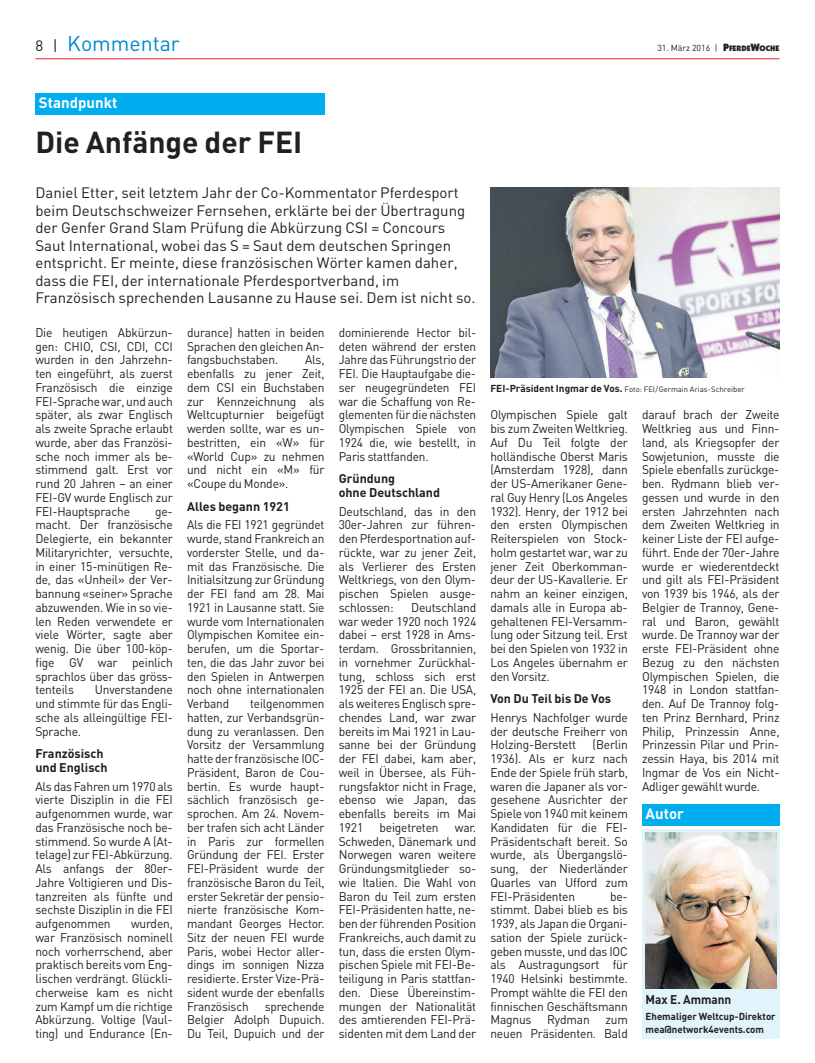
<style>
.page{position:relative;width:815px;height:1063px;background:#fff}
.page>*{position:absolute;margin:0;border:0;box-sizing:border-box;transform-origin:0 0}
.t1{font:700 30px "DIN";color:#231f20}
.t2{font:21.25px "DIN";color:#0089cf}
.t3{font:15px/17.5px "DIN";color:#231f20}
.t4{font:700 15px "DIN";color:#fff}
.t5{font:12.5px/13.8px "DIN";letter-spacing:-.015em;color:#231f20;text-align:justify;scale:.96 1}
.t6{font:12.5px/13.8px "DIN";letter-spacing:-.015em;color:#231f20;text-align:justify;scale:.95 1}
.t7{font:700 12.5px/13.8px "DIN";color:#231f20}
.t8{font:700 12.5px "DIN";color:#231f20;scale:.95 1}
.t9{font:700 10px/12.5px "DIN";color:#231f20}
.t10{font:8.75px "DIN";color:#231f20}
.t11{font:7.75px "DIN";color:#231f20}
.s1{font-size:15px;color:#231f20}
.s2{font-family:"Itc Kabel";font-weight:900;font-size:10.62px}
.s3{font-family:"Itc Kabel";font-weight:900;font-size:8px}
.s4{font-weight:700}
.s5{font-weight:700;font-size:10px}
</style>
<div class="page">
<hr style="left:35px;top:58px;width:745px;height:1px;background:#ee1d23">
<div style="left:642px;top:829px;width:138px;height:209px;background:#e1f4fc"></div>
<img style="left:646px;top:833px;width:130px;height:156px">
<div style="left:642px;top:804px;width:138px;height:22px;background:#00aeef"></div>
<div style="left:35px;top:93px;width:290px;height:21px;background:#00aeef"></div>
<img style="left:490px;top:187px;width:290px;height:191px">
<p class="t2" style="left:35px;top:30px;width:146px"><span class="s1">8 |</span> Kommentar</p>
<p class="t10" style="left:657px;top:43px;width:124px">31. März 2016 | <span class="s2">P</span><span class="s3">FERDE</span><span class="s2">W</span><span class="s3">OCHE</span></p>
<p class="t4" style="left:39px;top:93px;width:80px">Standpunkt</p>
<p class="t1" style="left:35px;top:123px;width:268px">Die Anfänge der FEI</p>
<p class="t3" style="left:35px;top:184px;width:442px">Daniel Etter, seit letztem Jahr der Co-Kommentator Pferdesport beim Deutschschweizer Fernsehen, erklärte bei der Übertragung der Genfer Grand Slam Prüfung die Abkürzung CSI = Concours Saut International, wobei das S = Saut dem deutschen Springen entspricht. Er meinte, diese französischen Wörter kamen daher, dass die FEI, der internationale Pferdesportverband, im Französisch sprechenden Lausanne zu Hause sei. Dem ist nicht so.</p>
<p class="t5" style="left:35px;top:325px;width:145px">Die heutigen Abkürzun&shy;gen: CHIO, CSI, CDI, CCI wurden in den Jahrzehn&shy;ten eingeführt, als zuerst Französisch die einzige FEI-Sprache war, und auch später, als zwar Englisch als zweite Sprache erlaubt wurde, aber das Französi&shy;sche noch immer als be&shy;stimmend galt. Erst vor rund 20 Jahren – an einer FEI-GV wurde Englisch zur FEI-Hauptsprache</p>
<p class="t5" style="left:35px;top:504px;width:145px;text-indent:120px">ge&shy;macht. Der französische Delegierte, ein bekannter Militaryrichter, versuchte, in einer 15-minütigen Re - de, das «Unheil» der Ver&shy;bannung «seiner» Sprache abzuwenden. Wie in so vie&shy;len Reden verwendete er viele Wörter, sagte aber wenig. Die über 100-köp&shy;fige GV war peinlich sprachlos über das gröss - tenteils</p>
<p class="t5" style="left:35px;top:683px;width:145px;text-indent:59px">Unverstandene und stimmte für das Engli&shy;sche als alleingültige FEI-Sprache.</p>
<p class="t7" style="left:35px;top:746px;width:74px">Französisch und Englisch</p>
<p class="t5" style="left:35px;top:779px;width:145px">Als das Fahren um 1970 als vierte Disziplin in die FEI aufgenommen wur de, war das Französische noch be&shy;stimmend. So wurde A (At&shy;telage) zur FEI-Abkürzung.<br>Als anfangs der 80er-Jahre Voltigieren und Dis - tanzreiten als fünfte und sechste Disziplin in die FEI aufgenommen</p>
<p class="t5" style="left:35px;top:916px;width:145px;text-indent:96px">wurden, war Französisch nominell noch vorherrschend, aber praktisch bereits vom Eng&shy;lischen verdrängt. Glückli&shy;cherweise kam es nicht zum Kampf um die richtige Abkürzung. Voltige (Vaul&shy;ting) und Endurance (En-</p>
<p class="t5" style="left:187px;top:325px;width:145px">durance) hatten in beiden Sprachen den gleichen An&shy;fangsbuchstaben.</p>
<p class="t5" style="left:187px;top:353px;width:145px;text-indent:118px">Als, ebenfalls zu jener Zeit, dem CSI ein Buchstaben zur Kennzeichnung als Weltcupturnier beigefügt werden sollte, war es un&shy;bestritten, ein «W» für «World Cup» zu nehmen und nicht ein «M» für «Coupe du Monde».</p>
<p class="t6" style="left:187px;top:496px;width:146px;line-height:18.8px"><span class="s4">Alles begann 1921<br></span>Als die FEI 1921 gegründet</p>
<p class="t6" style="left:187px;top:531px;width:146px">wurde, stand Frankreich an vorderster Stel le, und da&shy;mit das Französische. Die Initialsitzung zur Gründung der FEI fand am 28. Mai 1921 in Lausanne statt. Sie wurde vom Internationalen Olympischen Komitee ein&shy;berufen, um die Sportar&shy;ten, die das Jahr zuvor bei den Spielen in Antwerpen noch ohne internationalen Verband</p>
<p class="t6" style="left:187px;top:696px;width:146px;text-indent:63px">teilgenommen hatten, zur Verbandsgrün&shy;dung zu veranlassen. Den Vorsitz der Versammlung hatte der französische IOC-Präsident, Baron de Cou&shy;bertin. Es wurde haupt - sächlich französisch ge&shy;sprochen. Am 24. Novem&shy;ber trafen sich acht Länder in Paris zur formellen Gründung der FEI. Erster FEI-Präsident wurde der französische Baron du Teil, erster Sekretär der pensio&shy;nierte französische Kom&shy;mandant Georges Hector.<br>Sitz der neuen FEI wurde Paris, wobei Hector aller&shy;dings im sonnigen Nizza residierte. Erster Vize-Prä&shy;sident wur de der ebenfalls Französisch</p>
<p class="t6" style="left:187px;top:999px;width:146px;text-indent:78px">sprechende Belgier Adolph Dupuich.<br>Du Teil, Dupuich und der</p>
<p class="t6" style="left:339px;top:325px;width:146px">dominierende Hector bil&shy;deten während der ers ten Jahre das Führungstrio der FEI. Die Hauptaufgabe die&shy;ser neugegründeten FEI war die Schaffung von Re&shy;glementen für die nächsten Olympischen Spiele von 1924 die, wie bestellt, in Paris stattfanden.</p>
<p class="t7" style="left:339px;top:471px;width:103px">Gründung<br>ohne Deutschland</p>
<p class="t5" style="left:339px;top:504px;width:145px">Deutschland, das in den 30er-Jahren zur führen&shy;den Pferdesportnation auf&shy;rückte, war zu jener Zeit, als Verlierer des Ers ten Weltkriegs, von den Olym&shy;pischen Spielen ausge&shy;schlossen:</p>
<p class="t5" style="left:339px;top:600px;width:145px;text-indent:72px">Deutschland war weder 1920 noch 1924 dabei – erst 1928 in Ams - terdam. Grossbritannien, in vornehmer Zurückhal&shy;tung, schloss sich erst 1925 der FEI an. Die USA, als weiteres Englisch spre&shy;chendes Land, war zwar bereits im Mai 1921 in Lau&shy;sanne bei der Gründung der FEI dabei, kam aber, weil in Übersee, als Füh - rungsfaktor nicht in Frage, ebenso wie Japan, das ebenfalls bereits im Mai 1921</p>
<p class="t5" style="left:380px;top:820px;width:63px">beigetreten</p>
<p class="t5" style="left:339px;top:820px;width:145px;text-indent:116px">war.<br>Schweden, Dänemark und Norwegen waren weitere Gründungsmitglieder so&shy;wie Italien. Die Wahl von Baron du Teil zum ersten FEI-Präsidenten hatte, ne&shy;ben der führenden Position Frankreichs, auch damit zu tun, dass die ersten Olym&shy;pischen Spiele mit FEI-Be&shy;teiligung in Paris stattfan&shy;den. Diese Übereinstim&shy;mungen der Nationalität des amtierenden FEI-Prä&shy;sidenten mit dem Land der</p>
<p class="t11" style="left:490px;top:384px;width:256px"><span class="s5">FEI-Präsident Ingmar de Vos.</span> Foto: FEI/Germain Arias-Schreiber</p>
<p class="t5" style="left:490px;top:408px;width:145px">Olympischen Spiele galt bis zum Zweiten Weltkrieg.<br>Auf Du Teil folgte der holländische Oberst Maris (Amsterdam 1928), dann der US-Amerikaner Gene&shy;ral Guy Henry (Los Angeles 1932). Henry, der 1912 bei den ersten Olympischen Reiterspielen von Stock&shy;holm gestartet war, war zu jener Zeit Oberkomman&shy;deur der US-Kavallerie. Er nahm an keiner einzigen, damals alle in Europa ab&shy;gehaltenen FEI-Versamm&shy;lung oder Sitzung teil. Erst bei den Spielen von 1932 in Los Angeles übernahm er den Vorsitz.</p>
<p class="t5" style="left:490px;top:689px;width:145px;line-height:18.8px"><span class="s4">Von Du Teil bis De Vos<br></span>Henrys Nachfolger wurde</p>
<p class="t5" style="left:490px;top:724px;width:145px">der deutsche Freiherr von<br>Holzing-Berstett</p>
<p class="t5" style="left:490px;top:738px;width:145px;text-indent:102px">(Berlin 1936). Als er kurz nach Ende der Spiele früh starb, waren die Japaner als vor&shy;gesehene Ausrichter der Spiele von 1940 mit keinem Kandidaten für die FEI-Präsidentschaft bereit. So wurde, als Übergangslö&shy;sung, der Niederländer Quarles van Ufford zum FEI-Präsidenten</p>
<p class="t5" style="left:490px;top:889px;width:145px;text-indent:120px">be&shy;stimmt. Dabei blieb es bis 1939, als Japan die Organi&shy;sation der Spiele zurück&shy;geben musste, und das IOC als Austragungsort für 1940 Helsinki bestimmte.<br>Prompt wählte die FEI den finnischen Geschäftsmann Magnus</p>
<p class="t5" style="left:547px;top:1013px;width:46px">Rydman</p>
<p class="t5" style="left:490px;top:1013px;width:145px;text-align:right">zum<br>neuen Präsidenten. Bald</p>
<p class="t5" style="left:642px;top:408px;width:145px">darauf brach der Zweite Weltkrieg aus und Finn&shy;land, als Kriegsopfer der Sowjetunion, musste die Spiele ebenfalls zurückge&shy;ben. Rydmann blieb ver&shy;gessen und wurde in den ers ten Jahrzehnten nach dem Zweiten Weltkrieg in keiner Liste der FEI aufge&shy;führt. Ende der 70er-Jahre wurde er wiederentdeckt und gilt als FEI-Präsident von 1939 bis 1946, als der Belgier de Trannoy, Gene&shy;ral und Baron, gewählt wurde. De Trannoy war der erste FEI-Präsident ohne Bezug zu den nächs ten Olympischen Spielen, die 1948 in London stattfan&shy;den. Auf De Trannoy folg&shy;ten Prinz Bernhard, Prinz Philip, Prinzessin Anne, Prinzessin Pilar und Prin&shy;zessin Haya, bis 2014 mit Ingmar de Vos ein Nicht-Adliger gewählt wurde.</p>
<p class="t4" style="left:646px;top:804px;width:40px">Autor</p>
<p class="t8" style="left:646px;top:991px;width:92px">Max E. Ammann</p>
<p class="t9" style="left:646px;top:1010px;width:132px">Ehemaliger Weltcup-Direktor mea@network4events.com</p>
</div>
